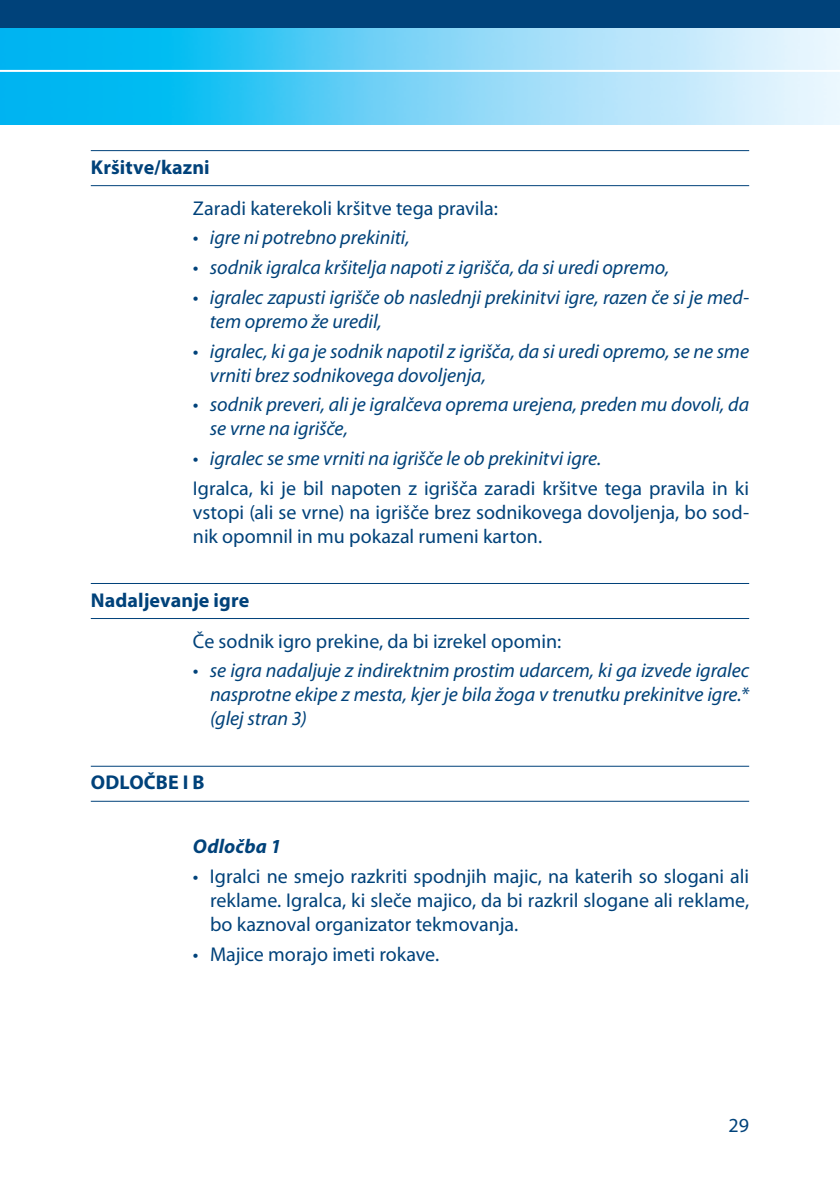
<style>
.page{position:relative;width:840px;height:1191px;background:#fff}
.page>*{position:absolute;margin:0;border:0;box-sizing:border-box;transform-origin:0 0}
.t1{font:italic 20px/24px "Myriad Pro";color:#00427a}
.t2{font:20px/24px "Myriad Pro";color:#00427a;text-align:justify}
.t3{font:700 20px "Myriad Pro";letter-spacing:.005em;color:#00427a}
.t4{font:italic 700 20px "Myriad Pro";letter-spacing:.01em;color:#00427a}
</style>
<div class="page">
<div style="left:0;top:0;width:839px;height:28px;background:#00427a"></div>
<img style="left:0;top:28px;width:839px;height:97px">
<hr style="left:0;top:70px;width:839px;height:2px;background:#fff">
<hr style="left:91px;top:150px;width:657px;height:1px;background:#00427a">
<hr style="left:91px;top:185px;width:657px;height:1px;background:#00427a">
<hr style="left:91px;top:583px;width:657px;height:1px;background:#00427a">
<hr style="left:91px;top:618px;width:657px;height:1px;background:#00427a">
<hr style="left:91px;top:765px;width:657px;height:1px;background:#00427a">
<hr style="left:91px;top:800px;width:657px;height:1px;background:#00427a">
<p class="t3" style="left:91px;top:156px;width:120px">Kršitve/kazni</p>
<p class="t2" style="left:193px;top:196px;width:306px">Zaradi katerekoli kršitve tega pravila:</p>
<p class="t1" style="left:193px;top:226px;width:218px">• igre ni potrebno prekiniti,</p>
<p class="t1" style="left:193px;top:256px;width:477px">• sodnik igralca kršitelja napoti z igrišča, da si uredi opremo,</p>
<p class="t1" style="left:210px;top:285px;width:540px;text-indent:-17px">• igralec zapusti igrišče ob naslednji prekinitvi igre, razen če si je med&shy;tem opremo že uredil,</p>
<p class="t1" style="left:210px;top:339px;width:540px;text-indent:-17px">• igralec, ki ga je sodnik napotil z igrišča, da si uredi opremo, se ne sme vrniti brez sodnikovega dovoljenja,</p>
<p class="t1" style="left:210px;top:393px;width:540px;text-indent:-17px">• sodnik preveri, ali je igralčeva oprema urejena, preden mu dovoli, da se vrne na igrišče,</p>
<p class="t1" style="left:193px;top:446px;width:409px">• igralec se sme vrniti na igrišče le ob prekinitvi igre.</p>
<p class="t2" style="left:193px;top:476px;width:557px">Igralca, ki je bil napoten z igrišča zaradi kršitve tega pravila in ki vstopi (ali se vrne) na igrišče brez sodnikovega dovoljenja, bo sod&shy;nik opomnil in mu pokazal rumeni karton.</p>
<p class="t3" style="left:91px;top:588px;width:160px">Nadaljevanje igre</p>
<p class="t2" style="left:193px;top:629px;width:369px">Če sodnik igro prekine, da bi izrekel opomin:</p>
<p class="t1" style="left:210px;top:659px;width:540px;text-align:justify;text-indent:-17px">• se igra nadaljuje z indirektnim prostim udarcem, ki ga izvede igralec nasprotne ekipe z mesta, kjer je bila žoga v trenutku prekinitve igre.* (glej stran 3)</p>
<p class="t3" style="left:91px;top:771px;width:115px">ODLOČBE I B</p>
<p class="t4" style="left:193px;top:835px;width:90px">Odločba 1</p>
<p class="t2" style="left:210px;top:864px;width:540px;text-indent:-17px">• Igralci ne smejo razkriti spodnjih majic, na katerih so slogani ali reklame. Igralca, ki sleče majico, da bi razkril slogane ali reklame, bo kaznoval organizator tekmovanja.</p>
<p class="t2" style="left:193px;top:942px;width:248px">• Majice morajo imeti rokave.</p>
<p class="t2" style="left:728px;top:1114px;width:22px">29</p>
</div>
